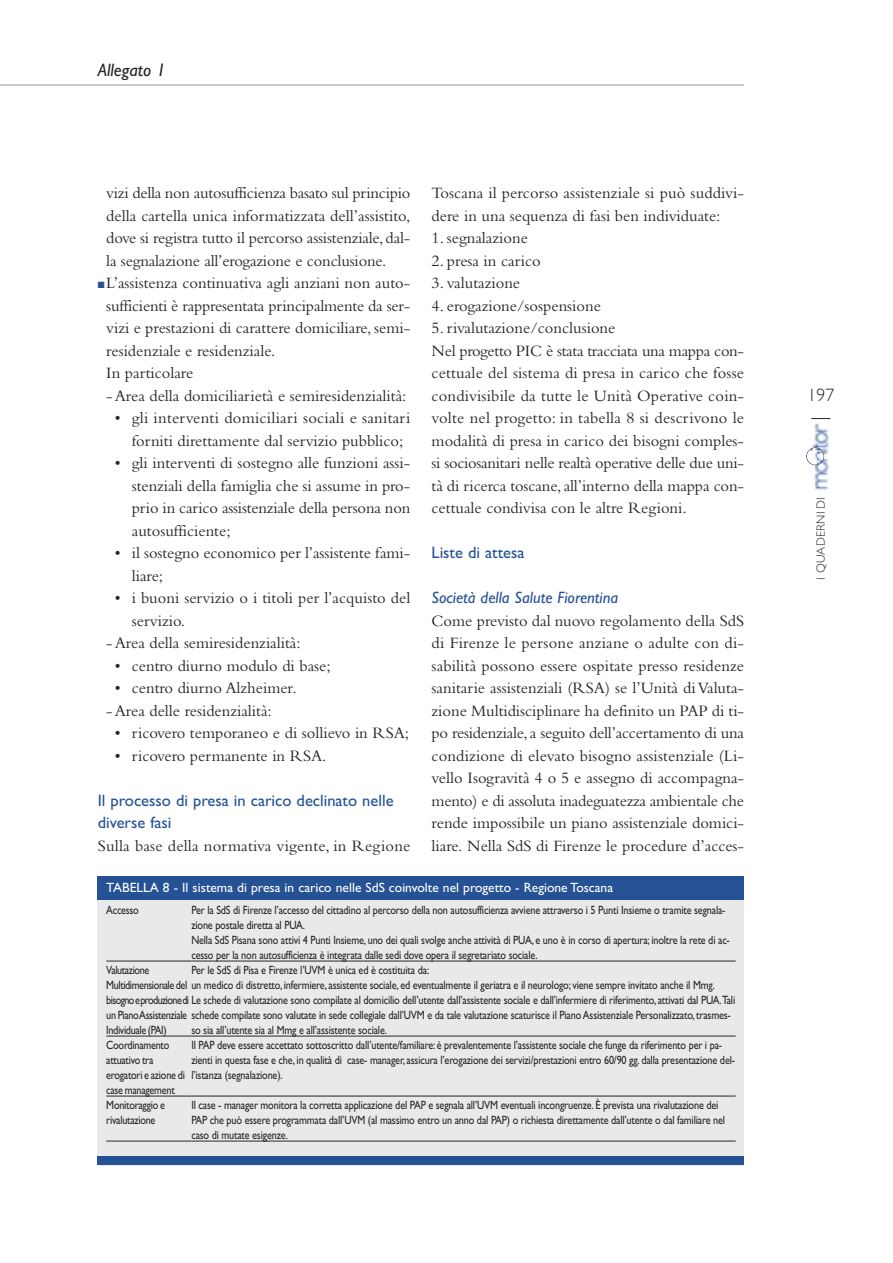
<style>
.page{position:relative;width:893px;height:1263px;background:#fff}
.page>*{position:absolute;margin:0;border:0;box-sizing:border-box;transform-origin:0 0}
.t1{font:italic 18px "Gill Sans";color:#272627}
.t2{font:300 18px "Gill Sans";color:#272627}
.t3{font:16.5px/22.5px "Bembo";color:#272627}
.t4{font:16.5px/22.5px "Gill Sans";color:#255295}
.t5{font:italic 16.5px "Gill Sans";color:#255295}
.t6{font:13.5px "Gill Sans";color:#fff}
.t7{font:12px/15px "Gill Sans";letter-spacing:-.015em;color:#272627;scale:.85 1}
.t8{font:300 12px "Gill Sans";letter-spacing:.02em;color:#272627}
.t9{font:12px "Gill Sans";letter-spacing:-.04em;color:#272627;scale:.85 1}
.s1{color:#255295}
</style>
<div class="page">
<img style="left:811px;top:423px;width:18px;height:67px">
<img style="left:806px;top:448px;width:18px;height:17px;border-radius:50%">
<div style="left:806px;top:447px;width:18px;height:18px;border:1px solid #272627;border-radius:50%"></div>
<svg style="left:811px;top:418px;width:19px;height:1px"></svg>
<hr style="left:0;top:85px;width:744px;height:1px;background:#939393">
<div style="left:98px;top:876px;width:646px;height:289px;background:#e9e9e9"></div>
<div style="left:98px;top:876px;width:646px;height:23px;background:#255295"></div>
<div style="left:98px;top:1157px;width:646px;height:8px;background:#255295"></div>
<hr style="left:191px;top:961px;width:545px;height:1px;background:#272627">
<hr style="left:191px;top:1036px;width:545px;height:1px;background:#272627">
<hr style="left:191px;top:1096px;width:545px;height:1px;background:#272627">
<hr style="left:191px;top:1141px;width:545px;height:1px;background:#272627">
<hr style="left:106px;top:961px;width:85px;height:1px;background:#272627">
<hr style="left:106px;top:1036px;width:85px;height:1px;background:#272627">
<hr style="left:106px;top:1096px;width:85px;height:1px;background:#272627">
<hr style="left:106px;top:1141px;width:85px;height:1px;background:#272627">
<p class="t1" style="left:98px;top:63px;width:70px">Allegato 1</p>
<p class="t3" style="left:106px;top:183px;width:306px;text-align:justify">vizi della non autosufficienza basato sul principio della cartella unica informatizzata dell’assistito, dove si registra tutto il percorso assistenziale, dal&shy;la segnalazione all’erogazione e conclusione.</p>
<p class="t3" style="left:106px;top:273px;width:306px;text-indent:-9px"><span class="s1">■</span> L’assistenza continuativa agli anziani non auto&shy;sufficienti è rappresentata principalmente da ser&shy;vizi e prestazioni di carattere domiciliare, semi&shy;residenziale e residenziale.<br>In particolare<br>-Area della domiciliarietà e semiresidenzialità:</p>
<p class="t3" style="left:132px;top:408px;width:280px;text-indent:-17px">• gli interventi domiciliari sociali e sanitari forniti direttamente dal servizio pubblico;</p>
<p class="t3" style="left:132px;top:453px;width:280px;text-align:justify;text-indent:-17px">• gli interventi di sostegno alle funzioni assi&shy;stenziali della famiglia che si assume in pro&shy;prio in carico assistenziale della persona non autosufficiente;</p>
<p class="t3" style="left:132px;top:543px;width:280px;text-indent:-17px">• il sostegno economico per l’assistente fami&shy;liare;</p>
<p class="t3" style="left:115px;top:588px;width:297px">• i buoni servizio o i titoli per l’acquisto del</p>
<p class="t3" style="left:132px;top:611px;width:55px">servizio.</p>
<p class="t3" style="left:106px;top:633px;width:196px">-Area della semiresidenzialità:</p>
<p class="t3" style="left:115px;top:656px;width:217px">• centro diurno modulo di base;</p>
<p class="t3" style="left:106px;top:678px;width:192px;text-indent:9px">• centro diurno Alzheimer. -Area delle residenzialità:</p>
<p class="t3" style="left:115px;top:723px;width:296px">• ricovero temporaneo e di sollievo in RSA;</p>
<p class="t3" style="left:115px;top:746px;width:213px">• ricovero permanente in RSA.</p>
<p class="t4" style="left:98px;top:790px;width:297px">Il processo di presa in carico declinato nelle diverse fasi</p>
<p class="t3" style="left:98px;top:836px;width:314px">Sulla base della normativa vigente, in Regione</p>
<p class="t3" style="left:432px;top:183px;width:314px">Toscana il percorso assistenziale si può suddivi&shy;dere in una sequenza di fasi ben individuate:</p>
<p class="t3" style="left:432px;top:228px;width:98px">1. segnalazione</p>
<p class="t3" style="left:432px;top:251px;width:111px">2. presa in carico</p>
<p class="t3" style="left:432px;top:273px;width:90px">3. valutazione</p>
<p class="t3" style="left:432px;top:296px;width:171px">4. erogazione/sospensione</p>
<p class="t3" style="left:432px;top:318px;width:314px">5. rivalutazione/conclusione<br>Nel progetto PIC è stata tracciata una mappa con&shy;cettuale del sistema di presa in carico che fosse condivisibile da tutte le Unità Operative coin&shy;volte nel progetto: in tabella 8 si descrivono le modalità di presa in carico dei bisogni comples&shy;si sociosanitari nelle realtà operative delle due uni&shy;tà di ricerca toscane,all’interno della mappa con&shy;cettuale condivisa con le altre Regioni.</p>
<p class="t4" style="left:432px;top:543px;width:94px">Liste di attesa</p>
<p class="t5" style="left:432px;top:591px;width:188px">Società della Salute Fiorentina</p>
<p class="t3" style="left:432px;top:611px;width:314px;text-align:justify">Come previsto dal nuovo regolamento della SdS di Firenze le persone anziane o adulte con di&shy;sabilità possono essere ospitate presso residenze sanitarie assistenziali (RSA) se l’Unità diValuta&shy;zione Multidisciplinare ha definito un PAP di ti&shy;po residenziale,a seguito dell’accertamento di una condizione di elevato bisogno assistenziale (Li&shy;vello Isogravità 4 o 5 e assegno di accompagna&shy;mento) e di assoluta inadeguatezza ambientale che rende impossibile un piano assistenziale domici&shy;liare. Nella SdS di Firenze le procedure d’acces-</p>
<p class="t6" style="left:106px;top:882px;width:508px">TABELLA 8 - Il sistema di presa in carico nelle SdS coinvolte nel progetto - Regione Toscana</p>
<p class="t7" style="left:191px;top:903px;width:630px">Per la SdS di Firenze l’accesso del cittadino al percorso della non autosufficienza avviene attraverso i 5 Punti Insieme o tramite segnala-</p>
<p class="t7" style="left:191px;top:918px;width:135px">zione postale diretta al PUA.</p>
<p class="t7" style="left:191px;top:933px;width:635px">Nella SdS Pisana sono attivi 4 Punti Insieme, uno dei quali svolge anche attività di PUA, e uno è in corso di apertura; inoltre la rete di ac-</p>
<p class="t7" style="left:191px;top:948px;width:409px">cesso per la non autosufficienza è integrata dalle sedi dove opera il segretariato sociale.</p>
<p class="t7" style="left:191px;top:963px;width:281px">Per le SdS di Pisa e Firenze l’UVM è unica ed è costituita da:</p>
<p class="t7" style="left:106px;top:978px;width:718px">Multidimensionale del un medico di distretto, infermiere, assistente sociale, ed eventualmente il geriatra e il neurologo; viene sempre invitato anche il Mmg.</p>
<p class="t7" style="left:106px;top:993px;width:741px">bisognoeproduzionedi Le schede di valutazione sono compilate al domicilio dell’utente dall’assistente sociale e dall’infermiere di riferimento, attivati dal PUA.Tali</p>
<p class="t7" style="left:106px;top:1008px;width:736px">un PianoAssistenziale schede compilate sono valutate in sede collegiale dall’UVM e da tale valutazione scaturisce il Piano Assistenziale Personalizzato, trasmes-</p>
<p class="t7" style="left:191px;top:1023px;width:232px">so sia all’utente sia al Mmg e all’assistente sociale.</p>
<p class="t7" style="left:191px;top:1038px;width:626px">Il PAP deve essere accettato sottoscritto dall’utente/familiare: è prevalentemente l’assistente sociale che funge da riferimento per i pa-</p>
<p class="t7" style="left:191px;top:1053px;width:641px">zienti in questa fase e che, in qualità di case- manager, assicura l’erogazione dei servizi/prestazioni entro 60/90 gg. dalla presentazione del-</p>
<p class="t7" style="left:191px;top:1068px;width:109px">l’istanza (segnalazione).</p>
<p class="t7" style="left:191px;top:1098px;width:629px">Il case - manager monitora la corretta applicazione del PAP e segnala all’UVM eventuali incongruenze. È prevista una rivalutazione dei<br>PAP che può essere programmata dall’UVM (al massimo entro un anno dal PAP) o richiesta direttamente dall’utente o dal familiare nel caso di mutate esigenze.</p>
<p class="t7" style="left:106px;top:903px;width:40px">Accesso</p>
<p class="t9" style="left:106px;top:965px;width:52px">Valutazione</p>
<p class="t7" style="left:106px;top:1023px;width:94px">Individuale (PAI)<br>Coordinamento attuativo tra erogatori e azione di case management<br>Monitoraggio e rivalutazione</p>
<p class="t2" style="left:808px;top:388px;width:28px">197</p>
<p class="t8" style="left:816px;top:580px;width:84px;rotate:-90deg">I QUADERNI DI</p>
</div>
